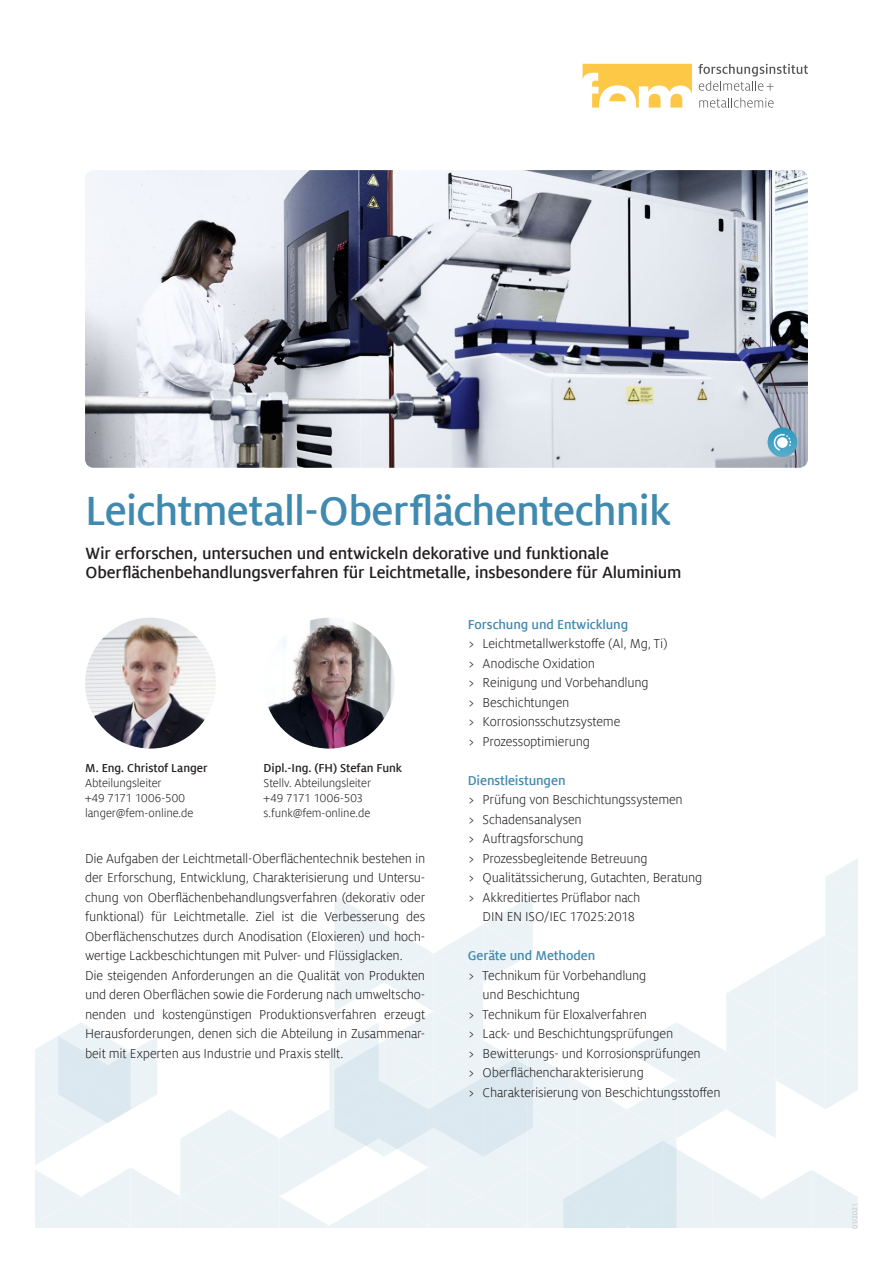
<style>
.page{position:relative;width:893px;height:1263px;background:#fff}
.page>*{position:absolute;margin:0;border:0;box-sizing:border-box;transform-origin:0 0}
.t1{font:700 45px "Milo Offcfem";letter-spacing:-.02em;color:#408aaf}
.t2{font:700 18px/19.5px "Milo Offcfem";letter-spacing:-.01em;color:#231f20}
.t3{font:14.25px/19.5px "Milo Offcfem";letter-spacing:-.015em;color:#231f20}
.t4{font:700 14.25px "Milo Offcfem";letter-spacing:-.01em;color:#408aaf}
.t5{font:12.75px/15px "Milo Offcfem";letter-spacing:-.01em;color:#231f20}
.t6{font:700 12.75px "Milo Offcfem";letter-spacing:-.005em;color:#231f20}
.t7{font:7.5px "Milo Offcfem";color:#b2b3b7}
</style>
<div class="page">
<svg style="left:35px;top:858px;width:823px;height:370px"></svg>
<img style="left:85px;top:170px;width:723px;height:298px">
<svg style="left:698px;top:64px;width:110px;height:27px"></svg>
<svg style="left:699px;top:98px;width:75px;height:10px"></svg>
<svg style="left:583px;top:64px;width:109px;height:44px"></svg>
<svg style="left:767px;top:427px;width:30px;height:30px"></svg>
<svg style="left:769px;top:433px;width:27px;height:19px"></svg>
<img style="left:85px;top:618px;width:131px;height:130px;border-radius:65px">
<img style="left:264px;top:618px;width:130px;height:130px;border-radius:65px">
<h1 class="t1" style="left:85px;top:486px;width:587px">Leichtmetall-Oberflächentechnik</h1>
<p class="t2" style="left:86px;top:543px;width:597px">Wir erforschen, untersuchen und entwickeln dekorative und funktionale<br>Oberflächenbehandlungsverfahren für Leichtmetalle, insbesondere für Aluminium</p>
<p class="t6" style="left:85px;top:761px;width:124px">M. Eng. Christof Langer</p>
<p class="t5" style="left:85px;top:776px;width:110px">Abteilungsleiter<br>+49 7171 1006-500 langer@fem-online.de</p>
<p class="t6" style="left:264px;top:761px;width:140px">Dipl.-Ing. (FH) Stefan Funk</p>
<p class="t5" style="left:264px;top:776px;width:109px">Stellv. Abteilungsleiter +49 7171 1006-503 s.funk@fem-online.de</p>
<p class="t3" style="left:85px;top:849px;width:342px">Die Aufgaben der Leichtmetall-Oberflächentechnik bestehen in der Erforschung, Entwicklung, Charakterisierung und Untersu&shy;chung von Oberflächenbehandlungsverfahren (dekorativ oder funktional) für Leichtmetalle. Ziel ist die Verbesserung des Oberflächenschutzes durch Anodisation (Eloxieren) und hoch&shy;wertige Lackbeschichtungen mit Pulver- und Flüssiglacken.<br>Die steigenden Anforderungen an die Qualität von Produkten und deren Oberflächen sowie die Forderung nach umweltscho&shy;nenden und kostengünstigen Produktionsverfahren erzeugt Herausforderungen, denen sich die Abteilung in Zusammenar&shy;beit mit Experten aus Industrie und Praxis stellt.</p>
<p class="t4" style="left:468px;top:617px;width:162px">Forschung und Entwicklung</p>
<p class="t3" style="left:468px;top:634px;width:202px">&gt; Leichtmetallwerkstoffe (Al, Mg, Ti) &gt; Anodische Oxidation<br>&gt; Reinigung und Vorbehandlung<br>&gt; Beschichtungen<br>&gt; Korrosionsschutzsysteme<br>&gt; Prozessoptimierung</p>
<p class="t4" style="left:468px;top:773px;width:99px">Dienstleistungen</p>
<p class="t3" style="left:468px;top:790px;width:217px">&gt; Prüfung von Beschichtungssystemen</p>
<p class="t3" style="left:468px;top:810px;width:116px">&gt; Schadensanalysen</p>
<p class="t3" style="left:468px;top:829px;width:117px">&gt; Auftragsforschung</p>
<p class="t3" style="left:468px;top:849px;width:182px">&gt; Prozessbegleitende Betreuung</p>
<p class="t3" style="left:468px;top:868px;width:236px">&gt; Qualitätssicherung, Gutachten, Beratung</p>
<p class="t3" style="left:468px;top:888px;width:174px">&gt; Akkreditiertes Prüflabor nach</p>
<p class="t3" style="left:483px;top:907px;width:154px">DIN EN ISO/IEC 17025:2018</p>
<p class="t4" style="left:468px;top:948px;width:129px">Geräte und Methoden</p>
<p class="t3" style="left:468px;top:966px;width:180px">&gt; Technikum für Vorbehandlung</p>
<p class="t3" style="left:483px;top:985px;width:99px">und Beschichtung</p>
<p class="t3" style="left:468px;top:1005px;width:181px">&gt; Technikum für Eloxalverfahren</p>
<p class="t3" style="left:468px;top:1024px;width:207px">&gt; Lack- und Beschichtungsprüfungen</p>
<p class="t3" style="left:468px;top:1044px;width:235px">&gt; Bewitterungs- und Korrosionsprüfungen</p>
<p class="t3" style="left:468px;top:1063px;width:178px">&gt; Oberflächencharakterisierung</p>
<p class="t3" style="left:468px;top:1083px;width:254px">&gt; Charakterisierung von Beschichtungsstoffen</p>
<p class="t7" style="left:851px;top:1229px;width:27px;rotate:-90deg">01/2021</p>
</div>
